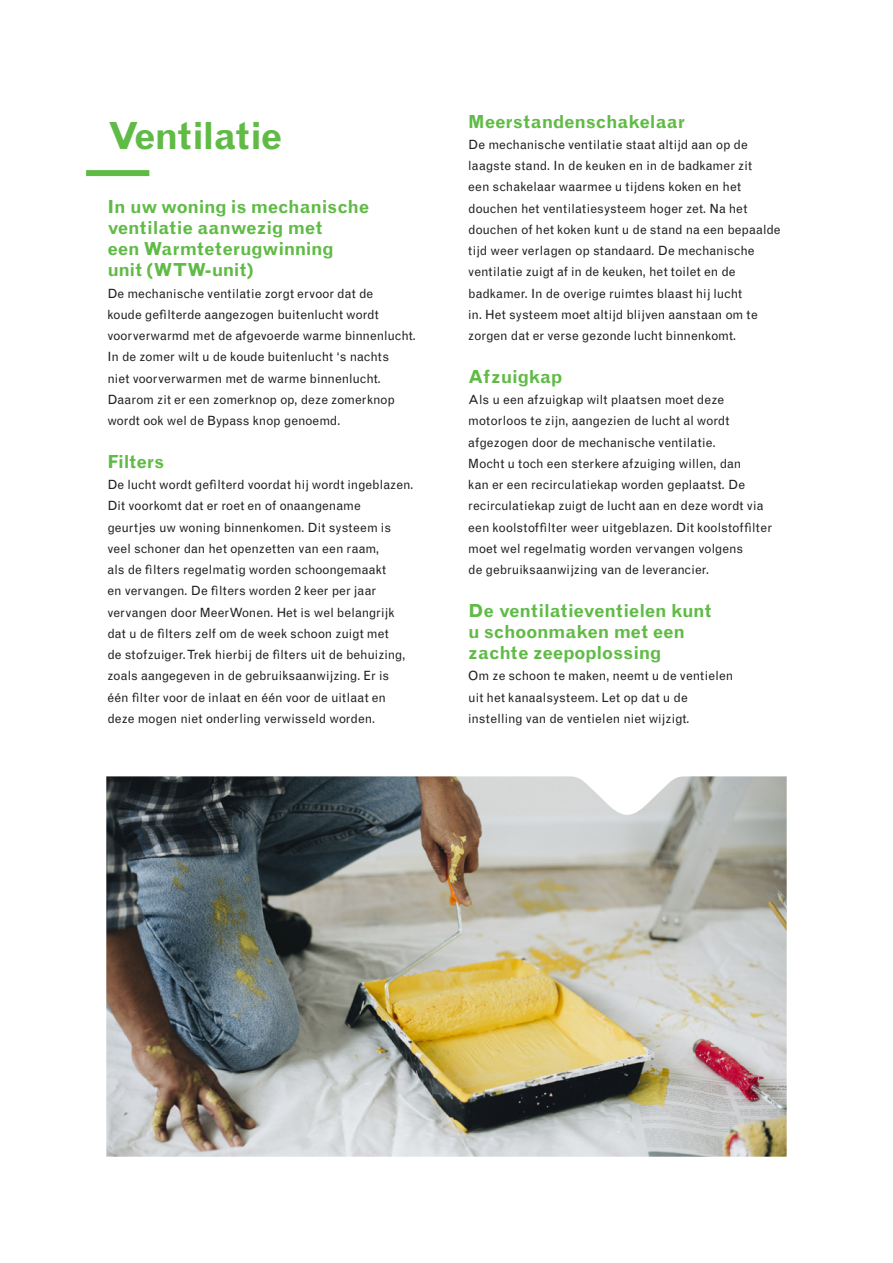
<style>
.page{position:relative;width:893px;height:1263px;background:#fff}
.page>*{position:absolute;margin:0;border:0;box-sizing:border-box;transform-origin:0 0}
.kop_lijn{font:700 37.5px "Grotesque MT Std";letter-spacing:-.025em;color:#60bb46}
.t1{font:700 18px/21.3px "Grotesque MT Std";letter-spacing:-.015em;color:#60bb46}
.t2{font:12.75px/21.3px "Grotesque MT Std";color:#231f20}
</style>
<div class="page">
<div style="left:86px;top:170px;width:63px;height:6px;background:#60bb46"></div>
<img style="left:106px;top:776px;width:681px;height:381px">
<p class="kop_lijn" style="left:107px;top:114px;width:177px">Ventilatie</p>
<p class="t1" style="left:107px;top:196px;width:263px">In uw woning is mechanische ventilatie aanwezig met<br>een Warmteterugwinning unit (WTW-unit)</p>
<p class="t2" style="left:107px;top:283px;width:310px">De mechanische ventilatie zorgt ervoor dat de<br>koude gefilterde aangezogen buitenlucht wordt voorverwarmd met de afgevoerde warme binnenlucht.<br>In de zomer wilt u de koude buitenlucht ‘s nachts<br>niet voorverwarmen met de warme binnenlucht.<br>Daarom zit er een zomerknop op, deze zomerknop wordt ook wel de Bypass knop genoemd.</p>
<p class="t1" style="left:107px;top:451px;width:58px">Filters</p>
<p class="t2" style="left:107px;top:474px;width:308px">De lucht wordt gefilterd voordat hij wordt ingeblazen.<br>Dit voorkomt dat er roet en of onaangename<br>geurtjes uw woning binnenkomen. Dit systeem is veel schoner dan het openzetten van een raam,<br>als de filters regelmatig worden schoongemaakt<br>en vervangen. De filters worden 2 keer per jaar vervangen door MeerWonen. Het is wel belangrijk dat u de filters zelf om de week schoon zuigt met<br>de stofzuiger. Trek hierbij de filters uit de behuizing, zoals aangegeven in de gebruiksaanwijzing. Er is<br>één filter voor de inlaat en één voor de uitlaat en deze mogen niet onderling verwisseld worden.</p>
<p class="t1" style="left:468px;top:111px;width:218px">Meerstandenschakelaar</p>
<p class="t2" style="left:468px;top:134px;width:314px">De mechanische ventilatie staat altijd aan op de laagste stand. In de keuken en in de badkamer zit<br>een schakelaar waarmee u tijdens koken en het douchen het ventilatiesysteem hoger zet. Na het douchen of het koken kunt u de stand na een bepaalde tijd weer verlagen op standaard. De mechanische ventilatie zuigt af in de keuken, het toilet en de badkamer. In de overige ruimtes blaast hij lucht<br>in. Het systeem moet altijd blijven aanstaan om te zorgen dat er verse gezonde lucht binnenkomt.</p>
<p class="t1" style="left:468px;top:366px;width:96px">Afzuigkap</p>
<p class="t2" style="left:468px;top:389px;width:305px">Als u een afzuigkap wilt plaatsen moet deze motorloos te zijn, aangezien de lucht al wordt afgezogen door de mechanische ventilatie.<br>Mocht u toch een sterkere afzuiging willen, dan<br>kan er een recirculatiekap worden geplaatst. De recirculatiekap zuigt de lucht aan en deze wordt via een koolstoffilter weer uitgeblazen. Dit koolstoffilter moet wel regelmatig worden vervangen volgens<br>de gebruiksaanwijzing van de leverancier.</p>
<p class="t1" style="left:468px;top:600px;width:245px">De ventilatieventielen kunt u schoonmaken met een zachte zeepoplossing</p>
<p class="t2" style="left:468px;top:665px;width:267px">Om ze schoon te maken, neemt u de ventielen uit het kanaalsysteem. Let op dat u de instelling van de ventielen niet wijzigt.</p>
</div>
